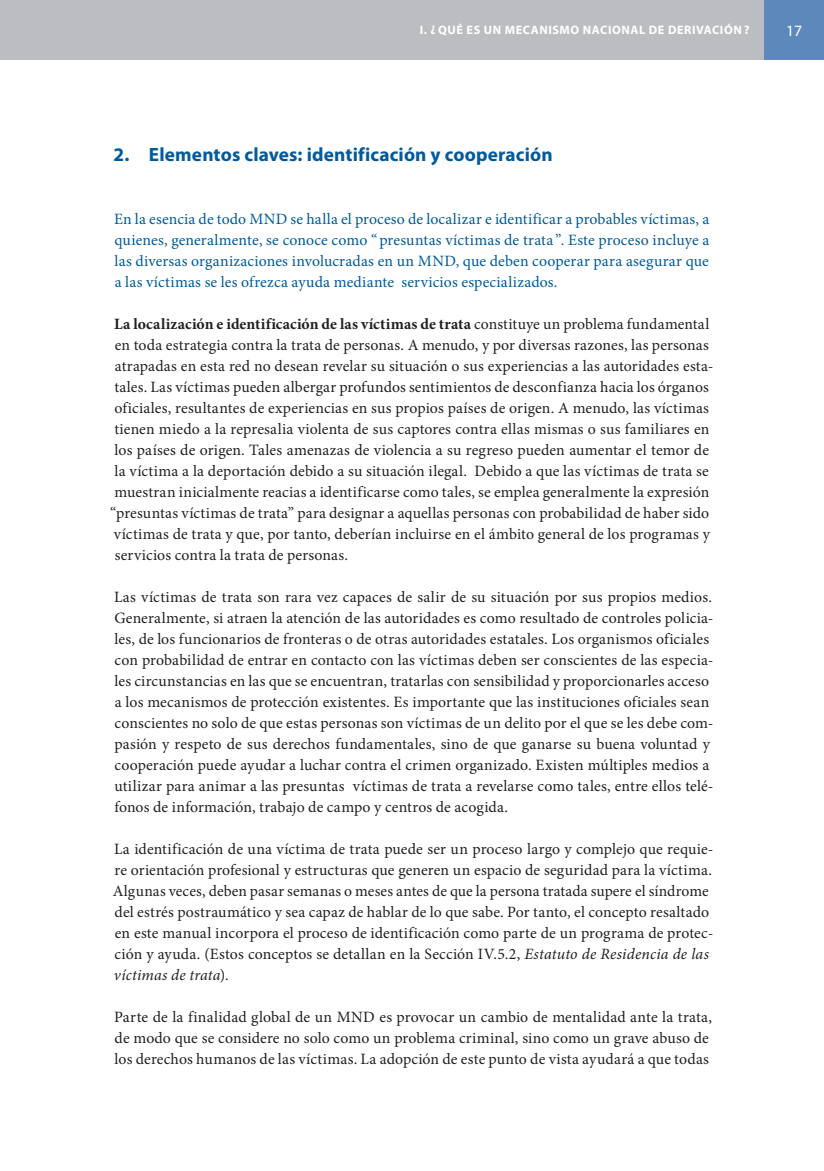
<style>
.page{position:relative;width:824px;height:1171px;background:#fff}
.page>*{position:absolute;margin:0;border:0;box-sizing:border-box;transform-origin:0 0}
.t1{font:700 19.25px "Myriad Pro";letter-spacing:.005em;color:#005a9b}
.t2{font:15.75px/21px "Minion Pro";letter-spacing:.01em;color:#231f20}
.t3{font:15.75px/21px "Minion Pro";letter-spacing:.01em;color:#005a9b;text-align:justify}
.t4{font:700 15.75px "Minion Pro";letter-spacing:.01em;color:#231f20}
.t5{font:15.75px "Myriad Pro";color:#fff}
.t6{font:700 12.25px "Myriad Pro";letter-spacing:.045em;color:#fff}
.s1{font-weight:400}
.s2{font-style:italic}
</style>
<div class="page">
<div style="left:0;top:0;width:823px;height:60px;background:#bcbdc0"></div>
<div style="left:764px;top:0;width:59px;height:60px;background:#5d88bc"></div>
<p class="t6" style="left:420px;top:22px;width:331px">I. ¿ QUÉ ES UN MECANISMO NACIONAL DE DERIVACIÓN ?</p>
<p class="t5" style="left:786px;top:21px;width:16px">17</p>
<p class="t1" style="left:113px;top:142px;width:440px">2. Elementos claves: identificación y cooperación</p>
<p class="t3" style="left:114px;top:209px;width:596px">En la esencia de todo MND se halla el proceso de localizar e identificar a probables víctimas, a quienes, generalmente, se conoce como “presuntas víctimas de trata ”. Este proceso incluye a las diversas organizaciones involucradas en un MND, que deben cooperar para asegurar que a las víctimas se les ofrezca ayuda mediante servicios especializados.</p>
<p class="t4" style="left:114px;top:313px;width:596px">La localización e identificación de las víctimas de trata <span class="s1">constituye un problema fundamental</span></p>
<p class="t2" style="left:115px;top:335px;width:595px">en toda estrategia contra la trata de personas. A menudo, y por diversas razones, las personas</p>
<p class="t2" style="left:115px;top:356px;width:600px">atrapadas en esta red no desean revelar su situación o sus experiencias a las autoridades esta-</p>
<p class="t2" style="left:114px;top:377px;width:596px">tales. Las víctimas pueden albergar profundos sentimientos de desconfianza hacia los órganos</p>
<p class="t2" style="left:115px;top:398px;width:596px">oficiales, resultantes de experiencias en sus propios países de origen. A menudo, las víctimas</p>
<p class="t2" style="left:114px;top:419px;width:596px">tienen miedo a la represalia violenta de sus captores contra ellas mismas o sus familiares en</p>
<p class="t2" style="left:115px;top:440px;width:596px">los países de origen. Tales amenazas de violencia a su regreso pueden aumentar el temor de</p>
<p class="t2" style="left:115px;top:461px;width:595px">la víctima a la deportación debido a su situación ilegal. Debido a que las víctimas de trata se</p>
<p class="t2" style="left:114px;top:482px;width:596px">muestran inicialmente reacias a identificarse como tales, se emplea generalmente la expresión</p>
<p class="t2" style="left:110px;top:503px;width:600px">“presuntas víctimas de trata” para designar a aquellas personas con probabilidad de haber sido</p>
<p class="t2" style="left:114px;top:524px;width:597px">víctimas de trata y que, por tanto, deberían incluirse en el ámbito general de los programas y</p>
<p class="t2" style="left:115px;top:545px;width:235px">servicios contra la trata de personas.</p>
<p class="t2" style="left:114px;top:587px;width:601px">Las víctimas de trata son rara vez capaces de salir de su situación por sus propios medios.<br>Generalmente, si atraen la atención de las autoridades es como resultado de controles policia&shy;les, de los funcionarios de fronteras o de otras autoridades estatales. Los organismos oficiales con probabilidad de entrar en contacto con las víctimas deben ser conscientes de las especia&shy;les circunstancias en las que se encuentran, tratarlas con sensibilidad y proporcionarles acceso a los mecanismos de protección existentes. Es importante que las instituciones oficiales sean conscientes no solo de que estas personas son víctimas de un delito por el que se les debe com&shy;pasión y respeto de sus derechos fundamentales, sino de que ganarse su buena voluntad y cooperación puede ayudar a luchar contra el crimen organizado. Existen múltiples medios a utilizar para animar a las presuntas víctimas de trata a revelarse como tales, entre ellos telé&shy;fonos de información, trabajo de campo y centros de acogida.</p>
<p class="t2" style="left:113px;top:839px;width:602px">La identificación de una víctima de trata puede ser un proceso largo y complejo que requie&shy;re orientación profesional y estructuras que generen un espacio de seguridad para la víctima.<br>Algunas veces, deben pasar semanas o meses antes de que la persona tratada supere el síndrome del estrés postraumático y sea capaz de hablar de lo que sabe. Por tanto, el concepto resaltado en este manual incorpora el proceso de identificación como parte de un programa de protec&shy;ción y ayuda. (Estos conceptos se detallan en la Sección IV.5.2, <span class="s2">Estatuto de Residencia de las víctimas de trata</span>).</p>
<p class="t2" style="left:114px;top:1007px;width:599px">Parte de la finalidad global de un MND es provocar un cambio de mentalidad ante la trata, de modo que se considere no solo como un problema criminal, sino como un grave abuso de los derechos humanos de las víctimas. La adopción de este punto de vista ayudará a que todas</p>
</div>
